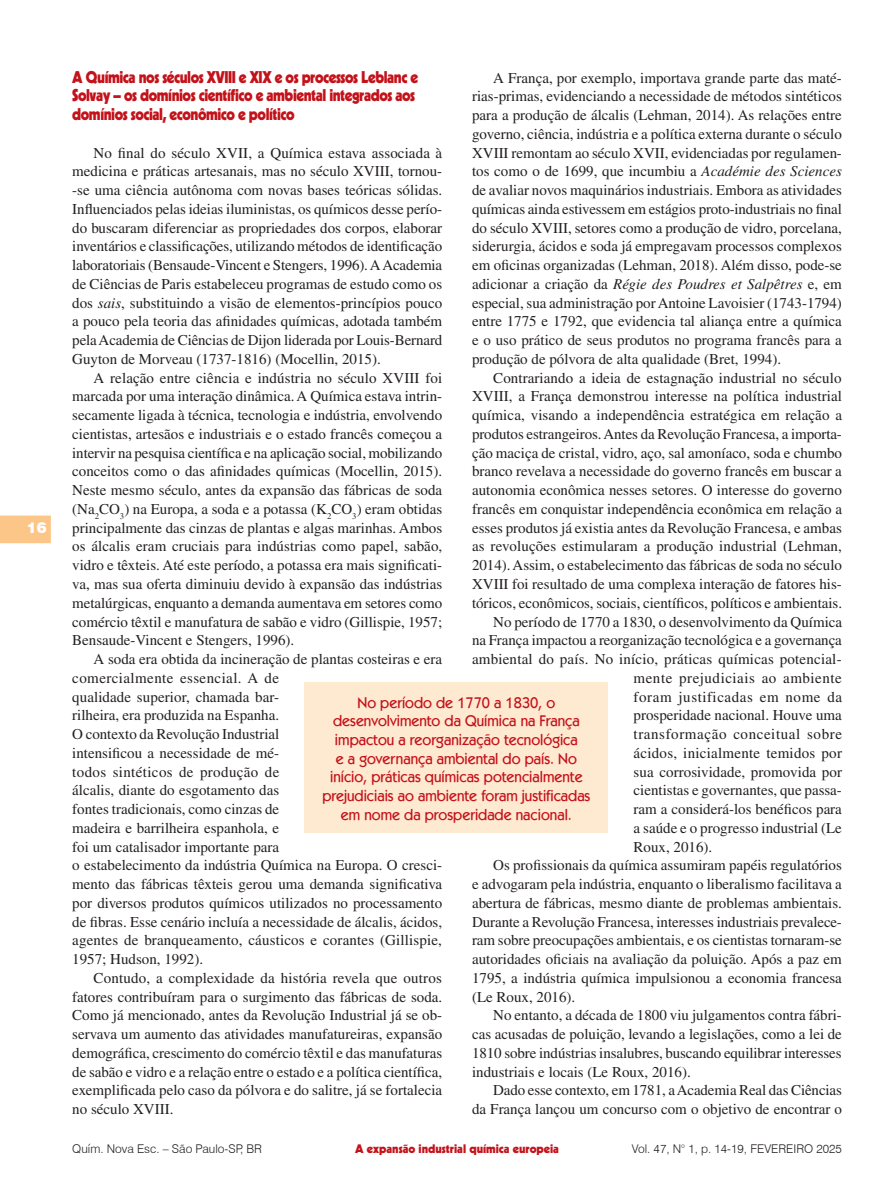
<style>
.page{position:relative;width:893px;height:1191px;background:#fff}
.page>*{position:absolute;margin:0;border:0;box-sizing:border-box;transform-origin:0 0}
.Seção{font:900 16.5px/18.8px "Kabel LT Std";letter-spacing:-.03em;color:#c4121a;scale:.9 1}
.Olho{font:500 15.6px/18.6px "Kabel IT Cby BT";color:#c4121a;text-align:center}
.t1{font:15px/18.8px "Times LT Std";color:#231f20;text-align:justify}
.t2{font:15px "Times LT Std";letter-spacing:.04em;color:#231f20}
.t3{font:15px "Times LT Std";letter-spacing:.035em;color:#231f20}
.t4{font:900 15px "Swiss 721 BT";color:#fff}
.t5{font:300 12px "Swiss 721 BT";color:#231f20}
.t6{font:900 12px "Kabel LT Std";color:#c4121a}
.s1{font-style:italic}
</style>
<div class="page">
<svg style="left:0;top:515px;width:51px;height:28px"></svg>
<div style="left:305px;top:683px;width:303px;height:150px;background:#fee9d1"></div>
<p class="t4" style="left:27px;top:518px;width:21px">16</p>
<p class="Seção" style="left:72px;top:67px;width:386px">A Química nos séculos XVIII e XIX e os processos Leblanc e<br>Solvay – os domínios científico e ambiental integrados aos domínios social, econômico e político</p>
<p class="t1" style="left:72px;top:143px;width:372px;text-indent:21px">No final do século XVII, a Química estava associada à medicina e práticas artesanais, mas no século XVIII, tornou--se uma ciência autônoma com novas bases teóricas sólidas.<br>Influenciados pelas ideias iluministas, os químicos desse perío&shy;do buscaram diferenciar as propriedades dos corpos, elaborar inventários e classificações, utilizando métodos de identificação laboratoriais (Bensaude-Vincent e Stengers, 1996). A Academia de Ciências de Paris estabeleceu programas de estudo como os dos <span class="s1">sais</span>, substituindo a visão de elementos-princípios pouco a pouco pela teoria das afinidades químicas, adotada também pela Academia de Ciências de Dijon liderada por Louis-Bernard Guyton de Morveau (1737-1816) (Mocellin, 2015).</p>
<p class="t1" style="left:72px;top:368px;width:372px;text-indent:21px">A relação entre ciência e indústria no século XVIII foi marcada por uma interação dinâmica. A Química estava intrin&shy;secamente ligada à técnica, tecnologia e indústria, envolvendo cientistas, artesãos e industriais e o estado francês começou a intervir na pesquisa científica e na aplicação social, mobilizando conceitos como o das afinidades químicas (Mocellin, 2015).<br>Neste mesmo século, antes da expansão das fábricas de soda (Na<sub>2</sub>CO<sub>3</sub>) na Europa, a soda e a potassa (K<sub>2</sub>CO<sub>3</sub>) eram obtidas principalmente das cinzas de plantas e algas marinhas. Ambos os álcalis eram cruciais para indústrias como papel, sabão, vidro e têxteis. Até este período, a potassa era mais significati&shy;va, mas sua oferta diminuiu devido à expansão das indústrias metalúrgicas, enquanto a demanda aumentava em setores como comércio têxtil e manufatura de sabão e vidro (Gillispie, 1957; Bensaude-Vincent e Stengers, 1996).</p>
<p class="t1" style="left:72px;top:649px;width:371px;text-align:left;text-indent:21px">A soda era obtida da incineração de plantas costeiras e era comercialmente essencial. A de<br>qualidade superior, chamada bar-<br>rilheira, era produzida na Espanha.<br>O contexto da Revolução Industrial<br>intensificou a necessidade de mé-<br>todos sintéticos de produção de<br>álcalis, diante do esgotamento das<br>fontes tradicionais, como cinzas de<br>madeira e barrilheira espanhola, e<br>foi um catalisador importante para<br>o estabelecimento da indústria Química na Europa. O cresci&shy;mento das fábricas têxteis gerou uma demanda significativa por diversos produtos químicos utilizados no processamento de fibras. Esse cenário incluía a necessidade de álcalis, ácidos, agentes de branqueamento, cáusticos e corantes (Gillispie, 1957; Hudson, 1992).</p>
<p class="t1" style="left:72px;top:968px;width:371px;text-indent:21px">Contudo, a complexidade da história revela que outros fatores contribuíram para o surgimento das fábricas de soda.<br>Como já mencionado, antes da Revolução Industrial já se ob&shy;servava um aumento das atividades manufatureiras, expansão demográfica, crescimento do comércio têxtil e das manufaturas de sabão e vidro e a relação entre o estado e a política científica, exemplificada pelo caso da pólvora e do salitre, já se fortalecia no século XVIII.</p>
<p class="t1" style="left:472px;top:68px;width:372px;text-indent:21px">A França, por exemplo, importava grande parte das maté&shy;rias-primas, evidenciando a necessidade de métodos sintéticos para a produção de álcalis (Lehman, 2014). As relações entre governo, ciência, indústria e a política externa durante o século XVIII remontam ao século XVII, evidenciadas por regulamen&shy;tos como o de 1699, que incumbiu a <span class="s1">Académie des Sciences </span>de avaliar novos maquinários industriais. Embora as atividades químicas ainda estivessem em estágios proto-industriais no final do século XVIII, setores como a produção de vidro, porcelana, siderurgia, ácidos e soda já empregavam processos complexos em oficinas organizadas (Lehman, 2018). Além disso, pode-se adicionar a criação da <span class="s1">Régie des Poudres et Salpêtres</span> e, em especial, sua administração por Antoine Lavoisier (1743-1794) entre 1775 e 1792, que evidencia tal aliança entre a química e o uso prático de seus produtos no programa francês para a produção de pólvora de alta qualidade (Bret, 1994).</p>
<p class="t1" style="left:472px;top:368px;width:372px;text-indent:21px">Contrariando a ideia de estagnação industrial no século XVIII, a França demonstrou interesse na política industrial química, visando a independência estratégica em relação a produtos estrangeiros. Antes da Revolução Francesa, a importa&shy;ção maciça de cristal, vidro, aço, sal amoníaco, soda e chumbo branco revelava a necessidade do governo francês em buscar a autonomia econômica nesses setores. O interesse do governo francês em conquistar independência econômica em relação a esses produtos já existia antes da Revolução Francesa, e ambas as revoluções estimularam a produção industrial (Lehman, 2014). Assim, o estabelecimento das fábricas de soda no século XVIII foi resultado de uma complexa interação de fatores his&shy;tóricos, econômicos, sociais, científicos, políticos e ambientais.</p>
<p class="t1" style="left:493px;top:612px;width:350px">No período de 1770 a 1830, o desenvolvimento da Química</p>
<p class="t1" style="left:472px;top:631px;width:371px">na França impactou a reorganização tecnológica e a governança</p>
<p class="t1" style="left:472px;top:649px;width:371px">ambiental do país. No início, práticas químicas potencial-</p>
<p class="t3" style="left:634px;top:669px;width:210px">mente prejudiciais ao ambiente</p>
<p class="t2" style="left:634px;top:688px;width:210px">foram justificadas em nome da</p>
<p class="t1" style="left:634px;top:706px;width:210px">prosperidade nacional. Houve uma</p>
<p class="t2" style="left:634px;top:725px;width:210px">transformação conceitual sobre</p>
<p class="t1" style="left:634px;top:743px;width:210px">ácidos, inicialmente temidos por</p>
<p class="t1" style="left:634px;top:762px;width:210px">sua corrosividade, promovida por</p>
<p class="t1" style="left:634px;top:781px;width:210px">cientistas e governantes, que passa-</p>
<p class="t1" style="left:634px;top:799px;width:210px">ram a considerá-los benéficos para</p>
<p class="t1" style="left:634px;top:818px;width:210px">a saúde e o progresso industrial (Le</p>
<p class="t1" style="left:634px;top:837px;width:80px">Roux, 2016).</p>
<p class="t1" style="left:472px;top:856px;width:371px;text-indent:21px">Os profissionais da química assumiram papéis regulatórios e advogaram pela indústria, enquanto o liberalismo facilitava a abertura de fábricas, mesmo diante de problemas ambientais.<br>Durante a Revolução Francesa, interesses industriais prevalece&shy;ram sobre preocupações ambientais, e os cientistas tornaram-se autoridades oficiais na avaliação da poluição. Após a paz em 1795, a indústria química impulsionou a economia francesa (Le Roux, 2016).</p>
<p class="t1" style="left:472px;top:1006px;width:371px;text-indent:21px">No entanto, a década de 1800 viu julgamentos contra fábri&shy;cas acusadas de poluição, levando a legislações, como a lei de 1810 sobre indústrias insalubres, buscando equilibrar interesses industriais e locais (Le Roux, 2016).</p>
<p class="t1" style="left:472px;top:1081px;width:371px;text-align:right">Dado esse contexto, em 1781, a Academia Real das Ciências<br>da França lançou um concurso com o objetivo de encontrar o</p>
<p class="Olho" style="left:322px;top:693px;width:270px">No período de 1770 a 1830, o desenvolvimento da Química na França impactou a reorganização tecnológica<br>e a governança ambiental do país. No início, práticas químicas potencialmente prejudiciais ao ambiente foram justificadas em nome da prosperidade nacional.</p>
<p class="t5" style="left:72px;top:1141px;width:191px">Quím. Nova Esc. – São Paulo-SP, BR</p>
<p class="t5" style="left:632px;top:1141px;width:212px">Vol. 47, N° 1, p. 14-19, FEVEREIRO 2025</p>
<p class="t6" style="left:355px;top:1141px;width:205px">A expansão industrial química europeia</p>
</div>
